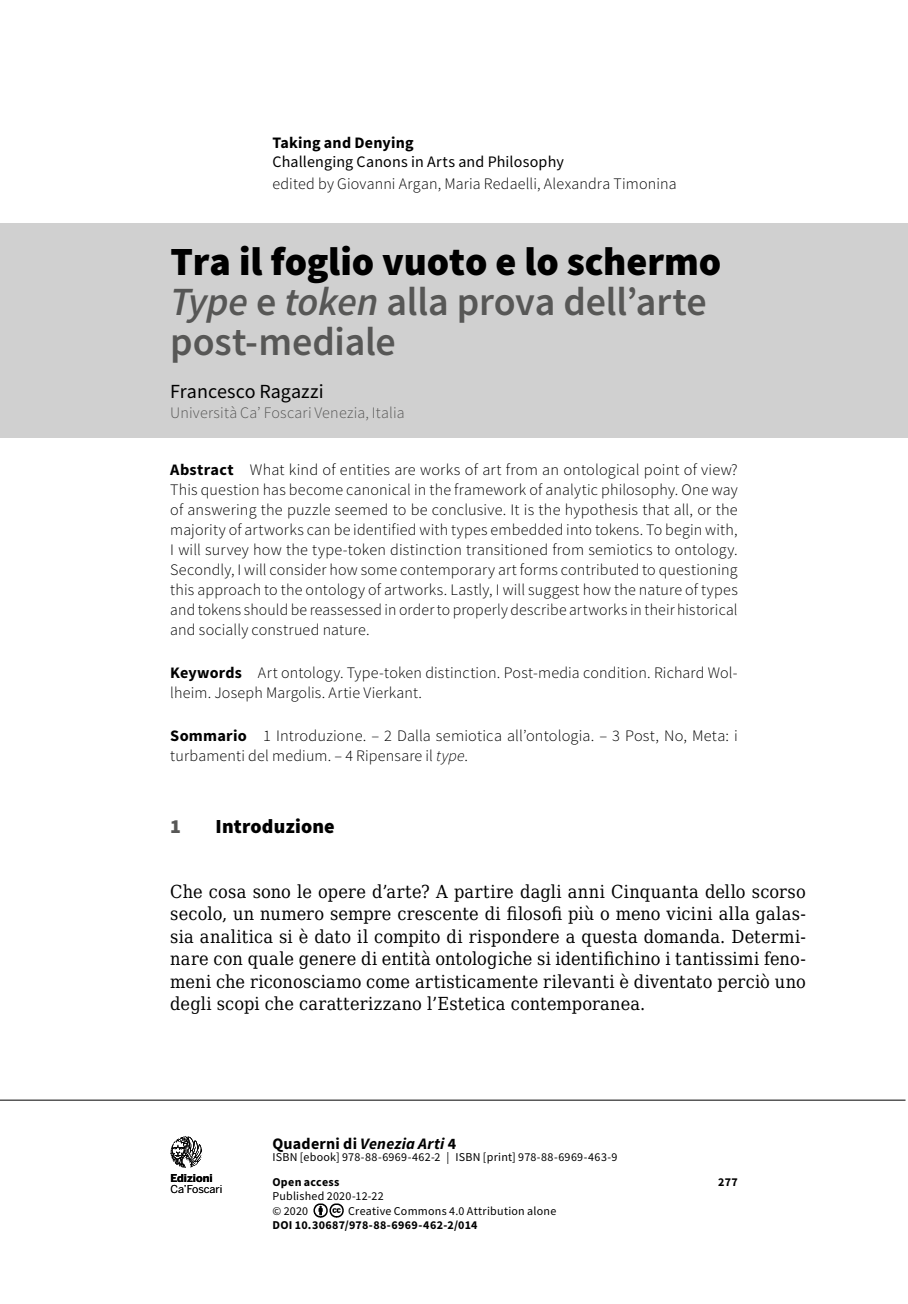
<style>
.page{position:relative;width:908px;height:1304px;background:#fff}
.page>*{position:absolute;margin:0;border:0;box-sizing:border-box;transform-origin:0 0}
.t1{font:600 40px/40px "Source Sans Pro";letter-spacing:-.005em;color:#575756}
.t2{font:20px "Source Sans Pro";letter-spacing:.005em;color:#000}
.t3{font:900 20px "Source Sans Pro";letter-spacing:.01em;color:#000}
.t4{font:900 20px "Source Sans Pro";color:#575756}
.t5{font:18px/22.4px "DejaVu Serif Condensed";letter-spacing:.01em;color:#000;text-align:justify}
.t6{font:300 16px/20px "Source Sans Pro";letter-spacing:.01em;color:#000}
.t7{font:700 16px "Source Sans Pro";letter-spacing:.015em;color:#000}
.t8{font:16px "Source Sans Pro";letter-spacing:.01em;color:#000}
.t9{font:300 16px "Source Sans Pro";letter-spacing:.01em;color:#575756}
.t10{font:12px/15.4px "Source Sans Pro";letter-spacing:.02em;color:#000}
.t11{font:700 12px "Source Sans Pro";letter-spacing:.025em;color:#000}
.t12{font:10.8px "Benton Sans";letter-spacing:-.01em;color:#000}
.t13{font:700 10.8px "Benton Sans";color:#000}
.s1{font-weight:900;color:#000}
.s2{font-style:italic}
.s3{font-weight:700}
</style>
<div class="page">
<img style="left:313px;top:1203px;width:31px;height:15px">
<hr style="left:0;top:1100px;width:905px;height:1px;background:#000">
<svg style="left:170px;top:1136px;width:32px;height:32px"></svg>
<div style="left:0;top:223px;width:907px;height:215px;background:#d0d0d0"></div>
<p class="t7" style="left:272px;top:132px;width:143px">Taking and Denying</p>
<p class="t8" style="left:272px;top:152px;width:293px">Challenging Canons in Arts and Philosophy</p>
<p class="t6" style="left:272px;top:174px;width:405px">edited by Giovanni Argan, Maria Redaelli, Alexandra Timonina</p>
<h1 class="t1" style="left:170px;top:242px;width:552px"><span class="s1">Tra il foglio vuoto e lo schermo<br></span><span class="s2">Type</span> e <span class="s2">token</span> alla prova dell’arte post-mediale</h1>
<p class="t2" style="left:170px;top:379px;width:155px">Francesco Ragazzi</p>
<p class="t9" style="left:170px;top:403px;width:236px">Università Ca’ Foscari Venezia, Italia</p>
<p class="t6" style="left:170px;top:460px;width:569px;text-align:justify"><span class="s3">Abstract</span> What kind of entities are works of art from an ontological point of view?<br>This question has become canonical in the framework of analytic philosophy. One way of answering the puzzle seemed to be conclusive. It is the hypothesis that all, or the majority of artworks can be identified with types embedded into tokens. To begin with, I will survey how the type-token distinction transitioned from semiotics to ontology.<br>Secondly, I will consider how some contemporary art forms contributed to questioning this approach to the ontology of artworks. Lastly, I will suggest how the nature of types and tokens should be reassessed in order to properly describe artworks in their historical and socially construed nature.</p>
<p class="t6" style="left:170px;top:663px;width:568px"><span class="s3">Keywords</span> Art ontology. Type-token distinction. Post-media condition. Richard Wol&shy;lheim. Joseph Margolis. Artie Vierkant.</p>
<p class="t6" style="left:170px;top:726px;width:568px"><span class="s3">Sommario</span> 1 Introduzione. – 2 Dalla semiotica all’ontologia. – 3 Post, No, Meta: i turbamenti del medium. – 4 Ripensare il <span class="s2">type</span>.</p>
<p class="t4" style="left:170px;top:812px;width:12px">1</p>
<p class="t3" style="left:215px;top:812px;width:120px">Introduzione</p>
<p class="t5" style="left:170px;top:880px;width:637px">Che cosa sono le opere d’arte? A partire dagli anni Cinquanta dello scorso secolo, un numero sempre crescente di filosofi più o meno vicini alla galas&shy;sia analitica si è dato il compito di rispondere a questa domanda. Determi&shy;nare con quale genere di entità ontologiche si identifichino i tantissimi feno&shy;meni che riconosciamo come artisticamente rilevanti è diventato perciò uno degli scopi che caratterizzano l’Estetica contemporanea.</p>
<p class="t13" style="left:170px;top:1171px;width:44px">Edizioni</p>
<p class="t12" style="left:170px;top:1183px;width:53px">Ca’Foscari</p>
<p class="t7" style="left:272px;top:1133px;width:185px">Quaderni di <span class="s2">Venezia Arti</span> 4</p>
<p class="t10" style="left:272px;top:1149px;width:346px">ISBN [ebook] 978-88-6969-462-2 | ISBN [print] 978-88-6969-463-9</p>
<p class="t11" style="left:272px;top:1173px;width:69px">Open access</p>
<p class="t11" style="left:718px;top:1173px;width:21px">277</p>
<p class="t10" style="left:272px;top:1188px;width:113px">Published 2020-12-22 © 2020</p>
<p class="t10" style="left:348px;top:1203px;width:209px">Creative Commons 4.0 Attribution alone</p>
<p class="t11" style="left:272px;top:1217px;width:207px">DOI 10.30687/978-88-6969-462-2/014</p>
</div>
